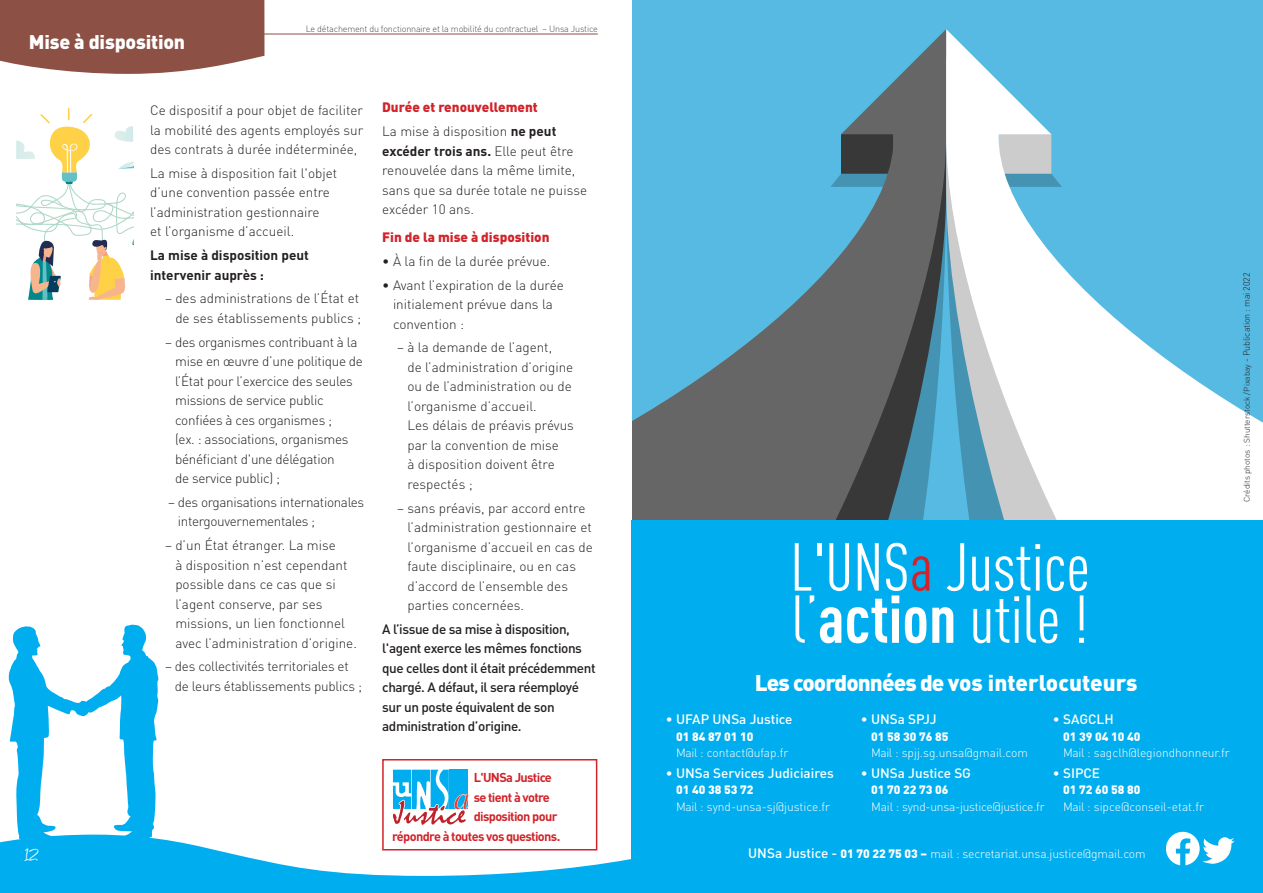
<style>
.page{position:relative;width:1263px;height:893px;background:#fff}
.page>*{position:absolute;margin:0;border:0;box-sizing:border-box;transform-origin:0 0}
.t1{font:66.6px/52.2px "DIN Cond";color:#fff}
.t2{font:900 22.5px "DINOT";letter-spacing:-.015em;color:#fff}
.t3{font:21px "Angelina";color:#fff}
.t4{font:900 19.5px "DINOT";letter-spacing:-.01em;color:#fff}
.t5{font:300 13.5px/19.5px "DINOT";color:#231f20}
.t6{font:300 13.5px/19.5px "DINOT";letter-spacing:-.02em;color:#231f20}
.t7{font:500 13.5px/19.5px "DINOT";letter-spacing:-.03em;color:#231f20}
.t8{font:500 13.5px "DINOT";color:#fff}
.t9{font:300 13.5px/19.5px "DINOT";letter-spacing:-.025em;color:#231f20}
.t10{font:900 13.5px "DINOT";color:#d1232a}
.t11{font:700 13.5px/19.5px "DINOT";color:#231f20}
.t12{font:700 12.75px "DINOT";letter-spacing:-.05em;color:#d1232a}
.t13{font:300 12px/16.5px "DINOT";letter-spacing:-.01em;color:#fff}
.t14{font:300 9px "DINOT";letter-spacing:-.02em;color:#4b4c4d}
.t15{font:300 8.25px "DINOT";color:#231f20}
.s1{font-weight:700}
.s2{font-size:9px}
.s3{color:#d1232a}
.s4{font-weight:900}
.s5{font-weight:500;font-size:13.5px}
</style>
<div class="page">
<svg style="left:0;top:0;width:264px;height:74px;background:#955c51"></svg>
<hr style="left:256px;top:34px;width:342px;height:1px;background:#8d5044">
<div style="left:632px;top:0;width:631px;height:537px;background:#56bae2"></div>
<svg style="left:632px;top:29px;width:314px;height:491px"></svg>
<svg style="left:946px;top:29px;width:317px;height:491px"></svg>
<div style="left:631px;top:520px;width:632px;height:373px;background:#00aeef"></div>
<img style="left:1203px;top:837px;width:32px;height:27px">
<svg style="left:1166px;top:832px;width:34px;height:33px"></svg>
<svg style="left:0;top:625px;width:631px;height:268px"></svg>
<div style="left:382px;top:759px;width:215px;height:91px;border:2px solid #d1232a"></div>
<svg style="left:16px;top:108px;width:118px;height:192px"></svg>
<p class="t4" style="left:29px;top:29px;width:158px">Mise à disposition</p>
<p class="t14" style="left:306px;top:23px;width:294px">Le détachement du fonctionnaire et la mobilité du contractuel – Unsa Justice</p>
<p class="t3" style="left:25px;top:845px;width:16px">12</p>
<p class="t5" style="left:150px;top:100px;width:215px;text-align:justify">Ce dispositif a pour objet de faciliter la mobilité des agents employés sur des contrats à durée indéterminée,</p>
<p class="t5" style="left:150px;top:163px;width:189px">La mise à disposition fait l'objet d’une convention passée entre l’administration gestionnaire<br>et l’organisme d’accueil.</p>
<p class="t11" style="left:150px;top:245px;width:160px">La mise à disposition peut intervenir auprès :</p>
<p class="t5" style="left:165px;top:288px;width:198px;text-align:right">– des administrations de l’État et de ses établissements publics ;</p>
<p class="t6" style="left:175px;top:331px;width:189px;text-indent:-10px">– des organismes contribuant à la mise en œuvre d’une politique de l’État pour l’exercice des seules missions de service public confiées à ces organismes ;<br>(ex. : associations, organismes bénéficiant d'une délégation<br>de service public) ;</p>
<p class="t9" style="left:178px;top:492px;width:188px;text-indent:-10px">– des organisations internationales intergouvernementales ;</p>
<p class="t5" style="left:175px;top:535px;width:183px;text-indent:-10px">– d’un État étranger. La mise<br>à disposition n’est cependant possible dans ce cas que si l’agent conserve, par ses missions, un lien fonctionnel avec l’administration d’origine.</p>
<p class="t6" style="left:175px;top:656px;width:189px;text-indent:-10px">– des collectivités territoriales et de leurs établissements publics ;</p>
<p class="t10" style="left:382px;top:98px;width:157px">Durée et renouvellement</p>
<p class="t5" style="left:382px;top:121px;width:206px">La mise à disposition <span class="s1">ne peut excéder trois ans.</span> Elle peut être renouvelée dans la même limite, sans que sa durée totale ne puisse excéder 10 ans.</p>
<p class="t10" style="left:382px;top:228px;width:169px">Fin de la mise à disposition</p>
<p class="t5" style="left:382px;top:251px;width:170px">• À la fin de la durée prévue.</p>
<p class="t5" style="left:393px;top:274px;width:172px;text-indent:-11px">• Avant l’expiration de la durée initialement prévue dans la convention :</p>
<p class="t5" style="left:407px;top:337px;width:168px;text-indent:-10px">– à la demande de l’agent,<br>de l’administration d’origine ou de l’administration ou de l’organisme d’accueil.<br>Les délais de préavis prévus par la convention de mise<br>à disposition doivent être respectés ;</p>
<p class="t5" style="left:407px;top:497px;width:187px;text-indent:-10px">– sans préavis, par accord entre l’administration gestionnaire et l’organisme d’accueil en cas de faute disciplinaire, ou en cas d’accord de l’ensemble des parties concernées.</p>
<p class="t7" style="left:382px;top:619px;width:215px">A l’issue de sa mise à disposition, l'agent exerce les mêmes fonctions que celles dont il était précédemment chargé. A défaut, il sera réemployé sur un poste équivalent de son administration d’origine.</p>
<p class="t12" style="left:474px;top:769px;width:80px">L'UNSa Justice</p>
<p class="t12" style="left:474px;top:788px;width:78px">se tient à votre</p>
<p class="t12" style="left:474px;top:808px;width:85px">disposition pour</p>
<p class="t12" style="left:392px;top:827px;width:170px">répondre à toutes vos questions.</p>
<p class="t15" style="left:1241px;top:502px;width:231px;rotate:-90deg">Crédits photos : Shutterstock/Pixabay <span class="s2">- Publication : mai 2022</span></p>
<p class="t1" style="left:790px;top:540px;width:301px">L'UNS<span class="s3">a</span> Justice l’<span class="s1">action</span> utile !</p>
<p class="t2" style="left:755px;top:668px;width:384px">Les coordonnées de vos interlocuteurs</p>
<p class="t8" style="left:666px;top:710px;width:128px">• UFAP UNSa Justice</p>
<p class="t13" style="left:676px;top:727px;width:114px"><span class="s4">01 84 87 01 10<br></span>Mail : contact@ufap.fr</p>
<p class="t8" style="left:666px;top:764px;width:169px">• UNSa Services Judiciaires</p>
<p class="t13" style="left:676px;top:781px;width:156px"><span class="s4">01 40 38 53 72<br></span>Mail : synd-unsa-sj@justice.fr</p>
<p class="t8" style="left:1053px;top:710px;width:62px">• SAGCLH</p>
<p class="t13" style="left:1063px;top:727px;width:168px"><span class="s4">01 39 04 10 40<br></span>Mail : sagclh@legiondhonneur.fr</p>
<p class="t8" style="left:1053px;top:764px;width:49px">• SIPCE</p>
<p class="t13" style="left:1063px;top:781px;width:142px"><span class="s4">01 72 60 58 80<br></span>Mail : sipce@conseil-etat.fr</p>
<p class="t13" style="left:748px;top:845px;width:399px"><span class="s5">UNSa Justice -</span> <span class="s4">01 70 22 75 03 –</span> mail : secretariat.unsa.justice@gmail.com</p>
<p class="t8" style="left:861px;top:710px;width:77px">• UNSa SPJJ</p>
<p class="t13" style="left:871px;top:727px;width:159px"><span class="s4">01 58 30 76 85<br></span>Mail : spjj.sg.unsa@gmail.com</p>
<p class="t8" style="left:861px;top:764px;width:112px">• UNSa Justice SG</p>
<p class="t13" style="left:871px;top:781px;width:175px"><span class="s4">01 70 22 73 06<br></span>Mail : synd-unsa-justice@justice.fr</p>
</div>
